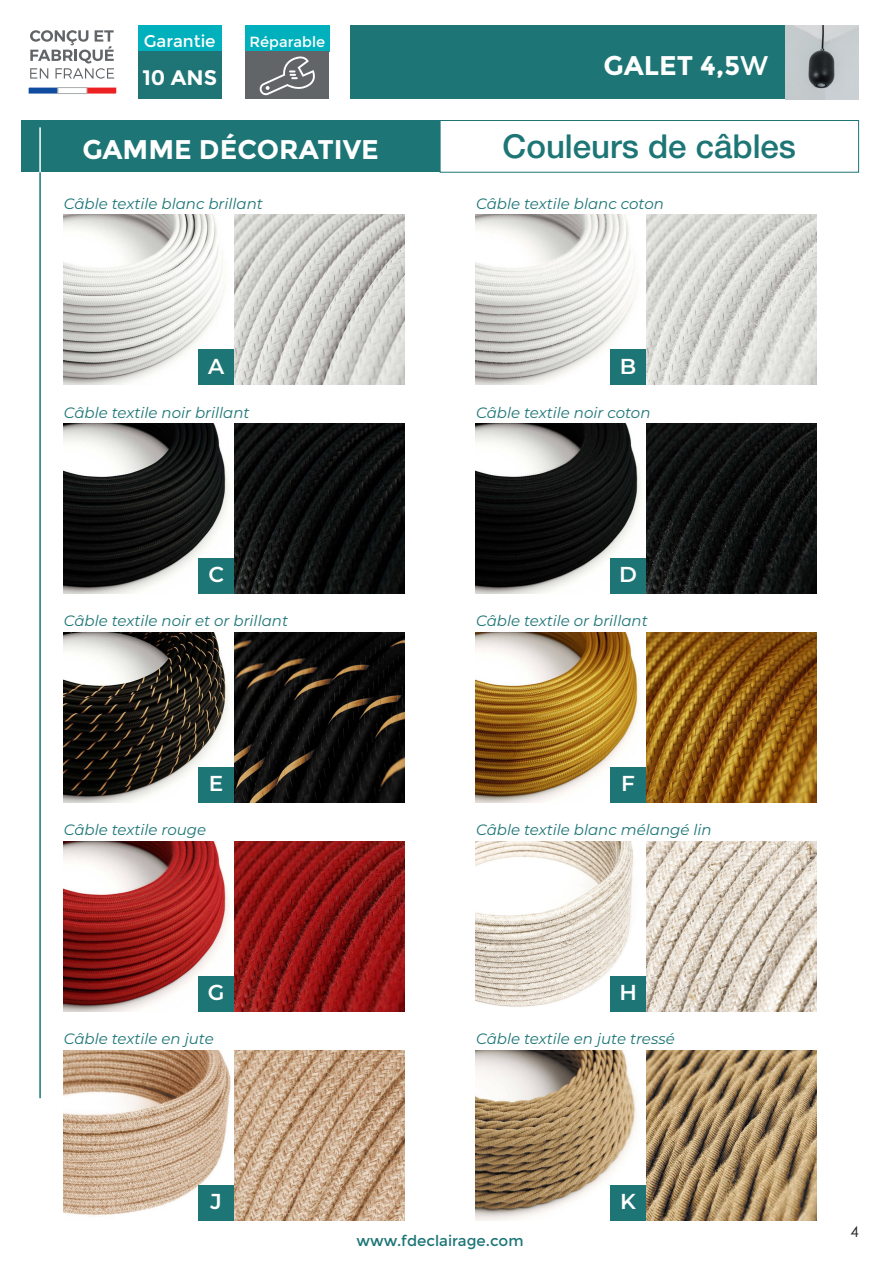
<style>
.page{position:relative;width:893px;height:1263px;background:#fff}
.page>*{position:absolute;margin:0;border:0;box-sizing:border-box;transform-origin:0 0}
.t1{font:500 33px "Helvetica Neue LT Pro";color:#1d7576}
.t2{font:700 27px "Montserrat";color:#fff}
.t3{font:600 21.6px "Montserrat";color:#fff}
.t4{font:700 21px "Montserrat";color:#fff}
.t5{font:16.8px "Montserrat";color:#fff}
.t6{font:italic 15px "Montserrat";color:#1d7576}
.t7{font:15px "Montserrat";color:#1d7576}
.t8{font:15px "Century Gothic";color:#231f20}
.t9{font:14.7px "Montserrat";color:#fff}
.s1{font-weight:400}
</style>
<div class="page">
<div style="left:350px;top:26px;width:436px;height:73px;background:#1d7576"></div>
<svg style="left:30px;top:30px;width:84px;height:49px"></svg>
<svg style="left:29px;top:88px;width:29px;height:6px"></svg>
<div style="left:58px;top:88px;width:29px;height:6px;border:1px solid #a8acac"></div>
<svg style="left:87px;top:88px;width:29px;height:6px"></svg>
<div style="left:138px;top:26px;width:84px;height:26px;background:#00b0bc"></div>
<div style="left:138px;top:52px;width:84px;height:47px;background:#1f7576"></div>
<div style="left:245px;top:26px;width:84px;height:26px;background:#00b0bc"></div>
<div style="left:245px;top:52px;width:84px;height:47px;background:#626568"></div>
<svg style="left:259px;top:56px;width:56px;height:39px"></svg>
<img style="left:785px;top:26px;width:74px;height:73px">
<hr style="left:39px;top:172px;width:2px;height:926px;background:#1d7576">
<div style="left:21px;top:120px;width:419px;height:52px;background:#1d7576"></div>
<div style="left:440px;top:120px;width:419px;height:53px;border:1px solid #1d7576"></div>
<img style="left:64px;top:215px;width:340px;height:170px">
<img style="left:476px;top:215px;width:340px;height:170px">
<div style="left:198px;top:349px;width:36px;height:36px;background:#1d7576"></div>
<div style="left:610px;top:349px;width:36px;height:36px;background:#1d7576"></div>
<img style="left:64px;top:424px;width:340px;height:170px">
<img style="left:476px;top:424px;width:340px;height:170px">
<div style="left:198px;top:558px;width:36px;height:36px;background:#1d7576"></div>
<div style="left:610px;top:558px;width:36px;height:36px;background:#1d7576"></div>
<img style="left:64px;top:632px;width:340px;height:171px">
<img style="left:476px;top:632px;width:340px;height:171px">
<div style="left:198px;top:767px;width:36px;height:36px;background:#1d7576"></div>
<div style="left:610px;top:767px;width:36px;height:36px;background:#1d7576"></div>
<img style="left:64px;top:841px;width:340px;height:170px">
<img style="left:476px;top:841px;width:340px;height:170px">
<div style="left:198px;top:976px;width:36px;height:35px;background:#1d7576"></div>
<div style="left:610px;top:976px;width:36px;height:35px;background:#1d7576"></div>
<img style="left:64px;top:1050px;width:340px;height:170px">
<img style="left:476px;top:1050px;width:340px;height:170px">
<div style="left:198px;top:1184px;width:36px;height:36px;background:#1d7576"></div>
<div style="left:610px;top:1184px;width:36px;height:36px;background:#1d7576"></div>
<hr style="left:39px;top:127px;width:2px;height:45px;background:#fff">
<p class="t5" style="left:144px;top:31px;width:73px">Garantie</p>
<p class="t4" style="left:142px;top:65px;width:76px">10 ANS</p>
<p class="t9" style="left:249px;top:33px;width:77px">Réparable</p>
<p class="t2" style="left:604px;top:50px;width:167px">GALET 4,5<span class="s1">W</span></p>
<p class="t2" style="left:82px;top:134px;width:298px">GAMME DÉCORATIVE</p>
<p class="t1" style="left:503px;top:127px;width:295px">Couleurs de câbles</p>
<p class="t6" style="left:64px;top:193px;width:201px">Câble textile blanc brillant</p>
<p class="t6" style="left:476px;top:193px;width:189px">Câble textile blanc coton</p>
<p class="t3" style="left:208px;top:351px;width:18px">A</p>
<p class="t3" style="left:620px;top:351px;width:18px">B</p>
<p class="t6" style="left:64px;top:402px;width:187px">Câble textile noir brillant</p>
<p class="t6" style="left:476px;top:402px;width:176px">Câble textile noir coton</p>
<p class="t3" style="left:208px;top:559px;width:17px">C</p>
<p class="t3" style="left:619px;top:559px;width:19px">D</p>
<p class="t6" style="left:64px;top:610px;width:226px">Câble textile noir et or brillant</p>
<p class="t6" style="left:476px;top:610px;width:173px">Câble textile or brillant</p>
<p class="t3" style="left:209px;top:768px;width:16px">E</p>
<p class="t3" style="left:621px;top:768px;width:15px">F</p>
<p class="t6" style="left:64px;top:820px;width:144px">Câble textile rouge</p>
<p class="t6" style="left:476px;top:820px;width:237px">Câble textile blanc mélangé lin</p>
<p class="t3" style="left:208px;top:977px;width:18px">G</p>
<p class="t3" style="left:619px;top:977px;width:19px">H</p>
<p class="t6" style="left:64px;top:1029px;width:151px">Câble textile en jute</p>
<p class="t6" style="left:476px;top:1029px;width:200px">Câble textile en jute tressé</p>
<p class="t3" style="left:211px;top:1186px;width:13px">J</p>
<p class="t3" style="left:620px;top:1186px;width:17px">K</p>
<p class="t7" style="left:357px;top:1232px;width:168px">www.fdeclairage.com</p>
<p class="t8" style="left:851px;top:1221px;width:10px">4</p>
</div>
